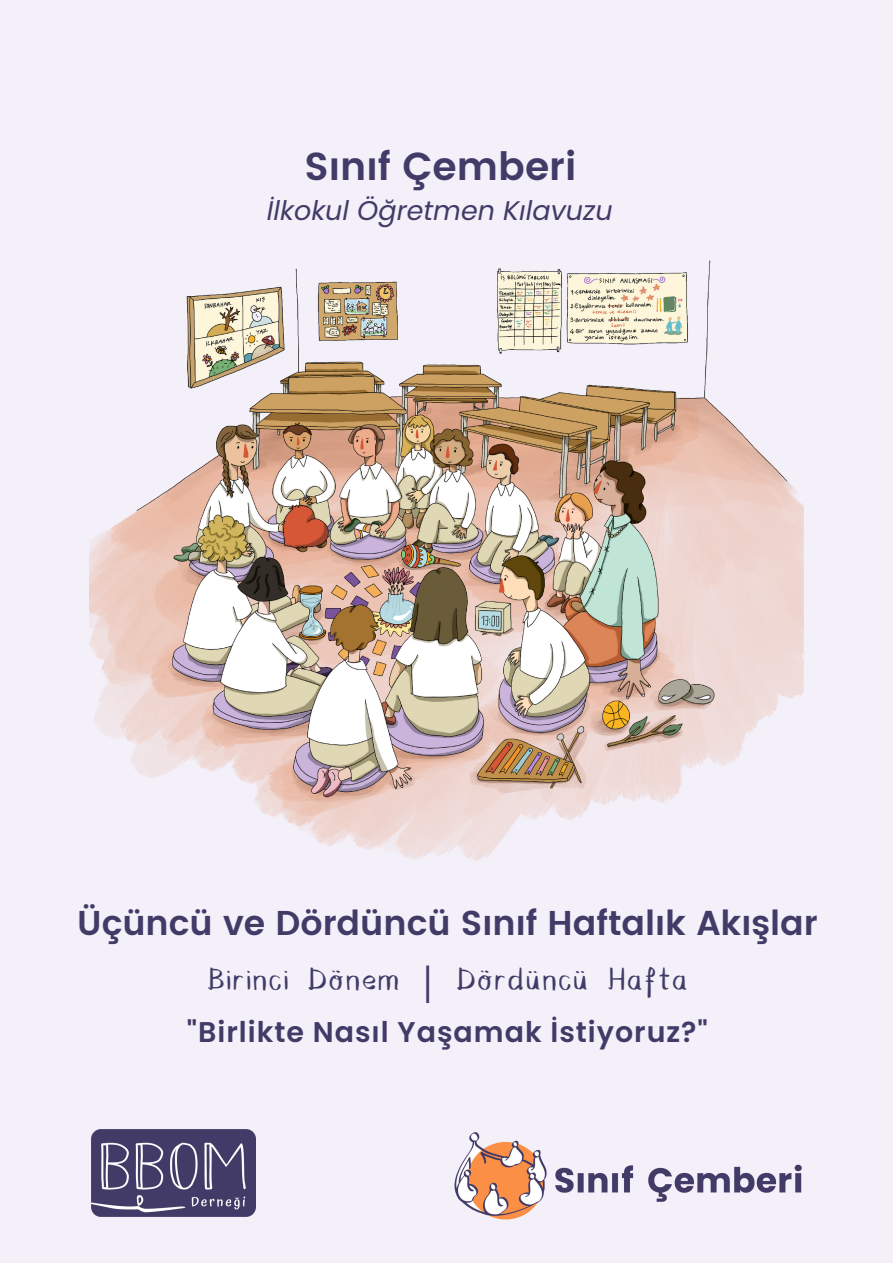
<style>
.page{position:relative;width:893px;height:1264px;background:#fff}
.page>*{position:absolute;margin:0;border:0;box-sizing:border-box;transform-origin:0 0}
.t1{font:600 39px "Poppins";color:#423b67}
.t2{font:37.5px "Pumpkinpumpkin";color:#423b67}
.t3{font:600 34.5px "Poppins";color:#423b67}
.t4{font:600 28.5px "Poppins";letter-spacing:.035em;color:#423b67}
.t5{font:italic 27px "Poppins";color:#423b67}
.s1{font-family:"Noto Sans"}
</style>
<div class="page">
<div style="left:0;top:0;width:892px;height:1262px;background:#f3f0f9"></div>
<img style="left:454px;top:1132px;width:348px;height:88px">
<img style="left:92px;top:1129px;width:164px;height:87px">
<img style="left:89px;top:260px;width:714px;height:601px">
<p class="t1" style="left:304px;top:144px;width:273px">Sınıf Çemberi</p>
<p class="t5" style="left:267px;top:192px;width:347px">İlkokul Öğretmen Kılavuzu</p>
<p class="t3" style="left:77px;top:902px;width:742px">Üçüncü ve Dördüncü Sınıf Haftalık Akışlar</p>
<p class="t2" style="left:206px;top:963px;width:484px">Birinci Dönem <span class="s1">|</span> Dördüncü Hafta</p>
<p class="t4" style="left:187px;top:1012px;width:522px">"Birlikte Nasıl Yaşamak İstiyoruz?"</p>
</div>
